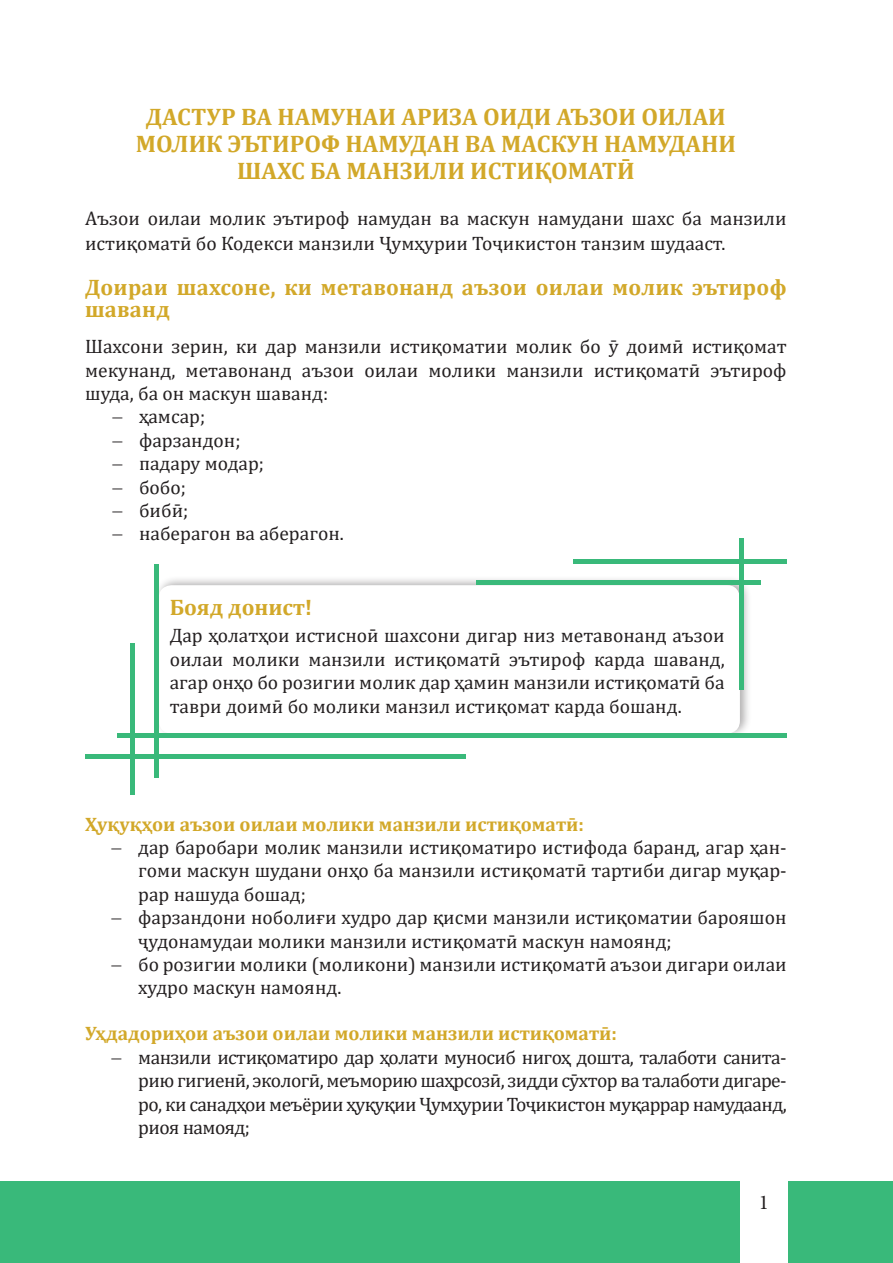
<style>
.page{position:relative;width:893px;height:1263px;background:#fff}
.page>*{position:absolute;margin:0;border:0;box-sizing:border-box;transform-origin:0 0}
.t1{font:700 24px/27px "Cambria";color:#d2a829;text-align:center}
.t2{font:700 22.5px/22.5px "Cambria";letter-spacing:.01em;color:#d2a829}
.t3{font:21px "Minion Pro";color:#231f20}
.t4{font:19.5px/23.4px "Cambria";color:#231f20}
.t5{font:19.5px "Cambria";letter-spacing:-.03em;color:#231f20}
.t6{font:700 19.5px "Cambria";color:#d2a829}
</style>
<div class="page">
<div style="left:0;top:1181px;width:893px;height:82px;background:#39b97a"></div>
<div style="left:740px;top:1168px;width:47px;height:95px;background:#fff"></div>
<svg style="left:85px;top:538px;width:702px;height:257px"></svg>
<p class="t1" style="left:136px;top:102px;width:602px">ДАСТУР ВА НАМУНАИ АРИЗА ОИДИ АЪЗОИ ОИЛАИ<br>МОЛИК ЭЪТИРОФ НАМУДАН ВА МАСКУН НАМУДАНИ<br>ШАХС БА МАНЗИЛИ ИСТИҚОМАТӢ</p>
<p class="t4" style="left:85px;top:207px;width:703px;line-height:24px">Аъзои оилаи молик эътироф намудан ва маскун намудани шахс ба манзили истиқоматӣ бо Кодекси манзили Ҷумҳурии Тоҷикистон танзим шудааст.</p>
<p class="t2" style="left:85px;top:275px;width:703px">Доираи шахсоне, ки метавонанд аъзои оилаи молик эътироф шаванд</p>
<p class="t4" style="left:85px;top:335px;width:703px">Шахсони зерин, ки дар манзили истиқоматии молик бо ӯ доимӣ истиқомат</p>
<p class="t4" style="left:85px;top:358px;width:703px">мекунанд, метавонанд аъзои оилаи молики манзили истиқоматӣ эътироф</p>
<p class="t4" style="left:85px;top:381px;width:245px">шуда, ба он маскун шаванд:</p>
<p class="t4" style="left:112px;top:405px;width:95px">− ҳамсар;</p>
<p class="t4" style="left:112px;top:428px;width:130px">− фарзандон;</p>
<p class="t4" style="left:112px;top:452px;width:154px">− падару модар;</p>
<p class="t4" style="left:112px;top:475px;width:75px">− бобо;</p>
<p class="t4" style="left:112px;top:498px;width:78px">− бибӣ;</p>
<p class="t4" style="left:112px;top:522px;width:233px">− наберагон ва аберагон.</p>
<p class="t2" style="left:170px;top:595px;width:144px">Бояд донист!</p>
<p class="t4" style="left:170px;top:624px;width:556px;text-align:justify">Дар ҳолатҳои истисноӣ шахсони дигар низ метавонанд аъзои оилаи молики манзили истиқоматӣ эътироф карда шаванд, агар онҳо бо розигии молик дар ҳамин манзили истиқоматӣ ба таври доимӣ бо молики манзил истиқомат карда бошанд.</p>
<p class="t6" style="left:85px;top:810px;width:500px">Ҳуқуқҳои аъзои оилаи молики манзили истиқоматӣ:</p>
<p class="t4" style="left:111px;top:836px;width:677px">− дар баробари молик манзили истиқоматиро истифода баранд, агар ҳан-</p>
<p class="t4" style="left:138px;top:859px;width:650px">гоми маскун шудани онҳо ба манзили истиқоматӣ тартиби дигар муқар-</p>
<p class="t4" style="left:138px;top:882px;width:169px">рар нашуда бошад;</p>
<p class="t4" style="left:111px;top:906px;width:677px">− фарзандони ноболиғи худро дар қисми манзили истиқоматии барояшон</p>
<p class="t4" style="left:138px;top:929px;width:535px">ҷудонамудаи молики манзили истиқоматӣ маскун намоянд;</p>
<p class="t4" style="left:111px;top:953px;width:677px">− бо розигии молики (моликони) манзили истиқоматӣ аъзои дигари оилаи</p>
<p class="t4" style="left:138px;top:976px;width:205px">худро маскун намоянд.</p>
<p class="t6" style="left:85px;top:1020px;width:533px">Уҳдадориҳои аъзои оилаи молики манзили истиқоматӣ:</p>
<p class="t5" style="left:111px;top:1045px;width:677px">− манзили истиқоматиро дар ҳолати муносиб нигоҳ дошта, талаботи санита-</p>
<p class="t5" style="left:138px;top:1069px;width:650px">рию гигиенӣ, экологӣ, меъморию шаҳрсозӣ, зидди сӯхтор ва талаботи дигаре-</p>
<p class="t5" style="left:138px;top:1092px;width:650px">ро, ки санадҳои меъёрии ҳуқуқии Ҷумҳурии Тоҷикистон муқаррар намудаанд,</p>
<p class="t5" style="left:138px;top:1116px;width:113px">риоя намояд;</p>
<p class="t3" style="left:759px;top:1188px;width:12px">1</p>
</div>
